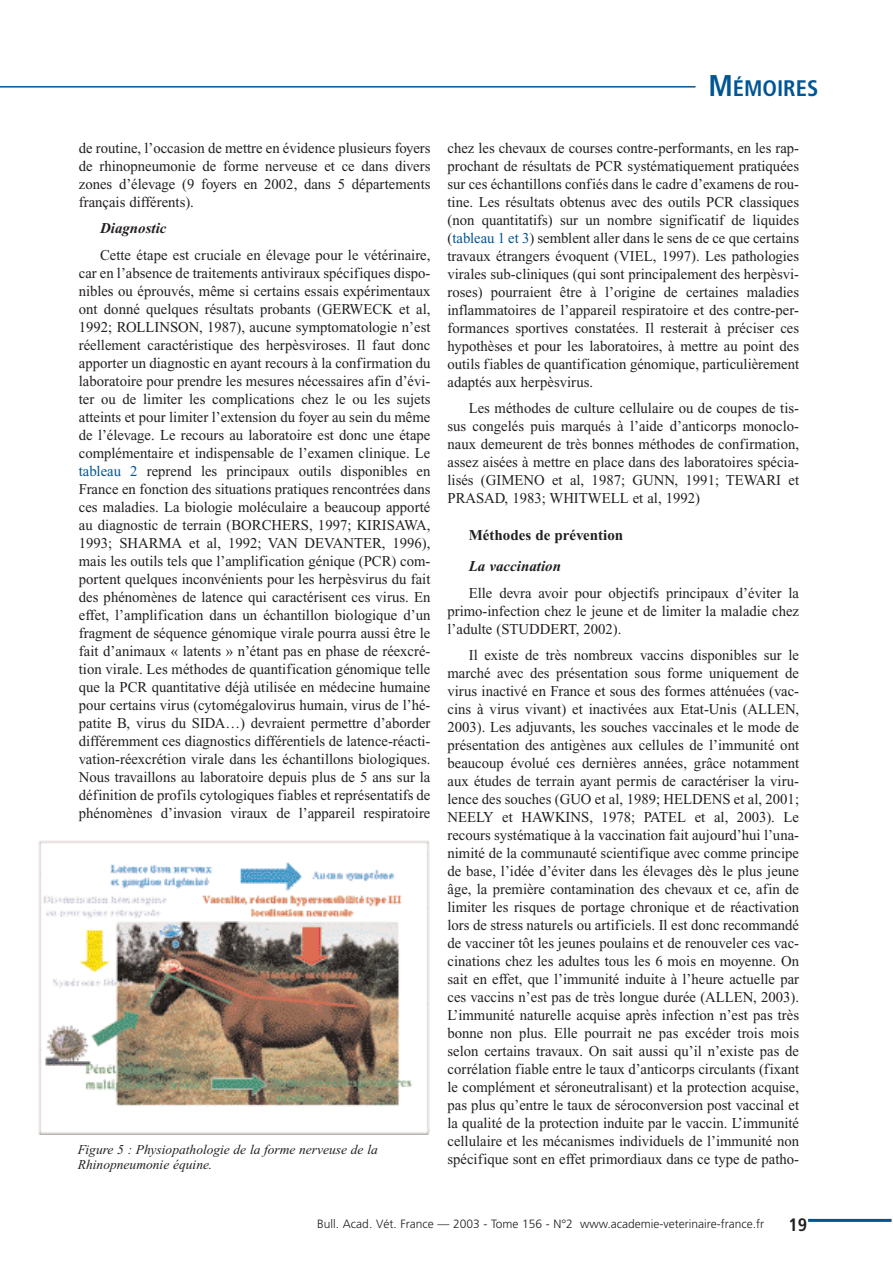
<style>
.page{position:relative;width:893px;height:1263px;background:#fff}
.page>*{position:absolute;margin:0;border:0;box-sizing:border-box;transform-origin:0 0}
.t1{font:700 condensed 22.5px "Frutiger";color:#005595}
.t2{font:700 condensed 18px "Frutiger";color:#231f20}
.t3{font:15px/18px "Times New Roman";color:#231f20;text-align:justify}
.t4{font:italic 700 15px "Times New Roman";color:#231f20}
.t5{font:700 15px "Times New Roman";color:#231f20}
.t6{font:italic 13.5px/15px "Times New Roman";color:#231f20}
.t7{font:300 12px "Frutiger";color:#231f20}
.s1{font-size:30px}
.s2{color:#005595}
</style>
<div class="page">
<hr style="left:808px;top:1219px;width:83px;height:3px;background:#005595">
<hr style="left:0;top:86px;width:695px;height:2px;background:#005595">
<img style="left:38px;top:841px;width:391px;height:294px">
<h1 class="t1" style="left:708px;top:79px;width:111px"><span class="s1">M</span>ÉMOIRES</h1>
<p class="t3" style="left:79px;top:140px;width:353px">de routine, l’occasion de mettre en évidence plusieurs foyers de rhinopneumonie de forme nerveuse et ce dans divers zones d’élevage (9 foyers en 2002, dans 5 départements français différents).</p>
<p class="t4" style="left:100px;top:222px;width:68px">Diagnostic</p>
<p class="t3" style="left:79px;top:247px;width:353px;text-indent:21px">Cette étape est cruciale en élevage pour le vétérinaire, car en l’absence de traitements antiviraux spécifiques dispo&shy;nibles ou éprouvés, même si certains essais expérimentaux ont donné quelques résultats probants (GERWECK et al, 1992; ROLLINSON, 1987), aucune symptomatologie n’est réellement caractéristique des herpèsviroses. Il faut donc apporter un diagnostic en ayant recours à la confirmation du laboratoire pour prendre les mesures nécessaires afin d’évi&shy;ter ou de limiter les complications chez le ou les sujets atteints et pour limiter l’extension du foyer au sein du même de l’élevage. Le recours au laboratoire est donc une étape complémentaire et indispensable de l’examen clinique. Le <span class="s2">tableau 2</span> reprend les principaux outils disponibles en France en fonction des situations pratiques rencontrées dans ces maladies. La biologie moléculaire a beaucoup apporté au diagnostic de terrain (BORCHERS, 1997; KIRISAWA, 1993; SHARMA et al, 1992; VAN DEVANTER, 1996), mais les outils tels que l’amplification génique (PCR) com&shy;portent quelques inconvénients pour les herpèsvirus du fait des phénomènes de latence qui caractérisent ces virus. En effet, l’amplification dans un échantillon biologique d’un fragment de séquence génomique virale pourra aussi être le fait d’animaux « latents » n’étant pas en phase de réexcré&shy;tion virale. Les méthodes de quantification génomique telle que la PCR quantitative déjà utilisée en médecine humaine pour certains virus (cytomégalovirus humain, virus de l’hé&shy;patite B, virus du SIDA…) devraient permettre d’aborder différemment ces diagnostics différentiels de latence-réacti&shy;vation-réexcrétion virale dans les échantillons biologiques.<br>Nous travaillons au laboratoire depuis plus de 5 ans sur la définition de profils cytologiques fiables et représentatifs de phénomènes d’invasion viraux de l’appareil respiratoire</p>
<p class="t6" style="left:78px;top:1143px;width:301px">Figure 5 : Physiopathologie de la forme nerveuse de la<br>Rhinopneumonie équine.</p>
<p class="t3" style="left:447px;top:140px;width:353px">chez les chevaux de courses contre-performants, en les rap&shy;prochant de résultats de PCR systématiquement pratiquées sur ces échantillons confiés dans le cadre d’examens de rou&shy;tine. Les résultats obtenus avec des outils PCR classiques (non quantitatifs) sur un nombre significatif de liquides (<span class="s2">tableau 1 et 3</span>) semblent aller dans le sens de ce que certains travaux étrangers évoquent (VIEL, 1997). Les pathologies virales sub-cliniques (qui sont principalement des herpèsvi&shy;roses) pourraient être à l’origine de certaines maladies inflammatoires de l’appareil respiratoire et des contre-per&shy;formances sportives constatées. Il resterait à préciser ces hypothèses et pour les laboratoires, à mettre au point des outils fiables de quantification génomique, particulièrement adaptés aux herpèsvirus.</p>
<p class="t3" style="left:447px;top:400px;width:353px;text-indent:21px">Les méthodes de culture cellulaire ou de coupes de tis&shy;sus congelés puis marqués à l’aide d’anticorps monoclo&shy;naux demeurent de très bonnes méthodes de confirmation, assez aisées à mettre en place dans des laboratoires spécia&shy;lisés (GIMENO et al, 1987; GUNN, 1991; TEWARI et PRASAD, 1983; WHITWELL et al, 1992)</p>
<p class="t5" style="left:469px;top:530px;width:156px">Méthodes de prévention</p>
<p class="t4" style="left:469px;top:561px;width:94px">La vaccination</p>
<p class="t3" style="left:447px;top:585px;width:353px;text-indent:21px">Elle devra avoir pour objectifs principaux d’éviter la primo-infection chez le jeune et de limiter la maladie chez l’adulte (STUDDERT, 2002).</p>
<p class="t3" style="left:447px;top:648px;width:353px;text-indent:21px">Il existe de très nombreux vaccins disponibles sur le marché avec des présentation sous forme uniquement de virus inactivé en France et sous des formes atténuées (vac&shy;cins à virus vivant) et inactivées aux Etat-Unis (ALLEN, 2003). Les adjuvants, les souches vaccinales et le mode de présentation des antigènes aux cellules de l’immunité ont beaucoup évolué ces dernières années, grâce notamment aux études de terrain ayant permis de caractériser la viru&shy;lence des souches (GUO et al, 1989; HELDENS et al, 2001; NEELY et HAWKINS, 1978; PATEL et al, 2003). Le recours systématique à la vaccination fait aujourd’hui l’una&shy;nimité de la communauté scientifique avec comme principe de base, l’idée d’éviter dans les élevages dès le plus jeune âge, la première contamination des chevaux et ce, afin de limiter les risques de portage chronique et de réactivation lors de stress naturels ou artificiels. Il est donc recommandé de vacciner tôt les jeunes poulains et de renouveler ces vac&shy;cinations chez les adultes tous les 6 mois en moyenne. On sait en effet, que l’immunité induite à l’heure actuelle par ces vaccins n’est pas de très longue durée (ALLEN, 2003).<br>L’immunité naturelle acquise après infection n’est pas très bonne non plus. Elle pourrait ne pas excéder trois mois selon certains travaux. On sait aussi qu’il n’existe pas de corrélation fiable entre le taux d’anticorps circulants (fixant le complément et séroneutralisant) et la protection acquise, pas plus qu’entre le taux de séroconversion post vaccinal et la qualité de la protection induite par le vaccin. L’immunité cellulaire et les mécanismes individuels de l’immunité non spécifique sont en effet primordiaux dans ce type de patho-</p>
<p class="t7" style="left:317px;top:1219px;width:448px">Bull. Acad. Vét. France — 2003 - Tome 156 - N°2 www.academie-veterinaire-france.fr</p>
<p class="t2" style="left:788px;top:1218px;width:20px">19</p>
</div>
